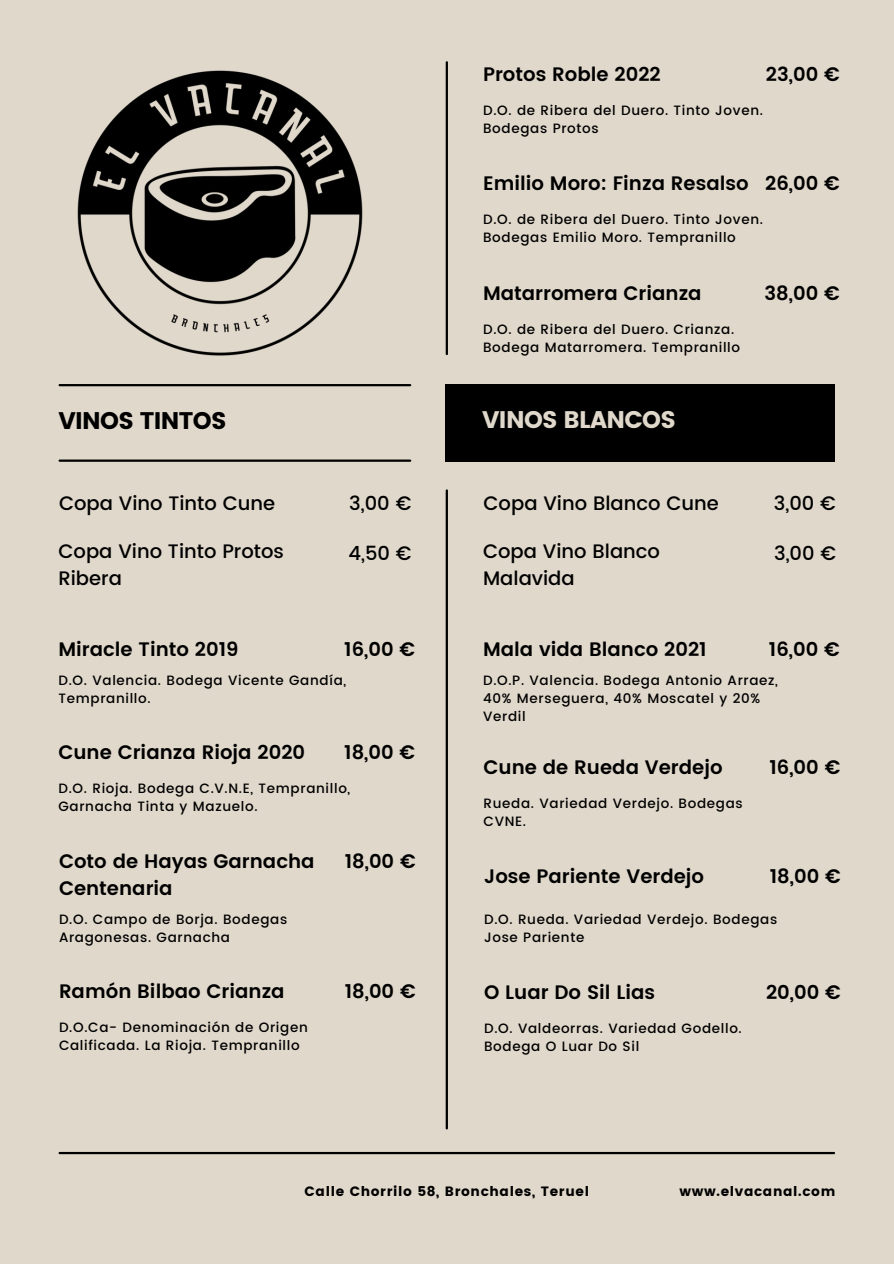
<style>
.page{position:relative;width:894px;height:1264px;background:#fff}
.page>*{position:absolute;margin:0;border:0;box-sizing:border-box;transform-origin:0 0}
.t1{font:24px "Poppins";letter-spacing:-.03em;color:#e0d8cb}
.t2{font:24px "Poppins";letter-spacing:-.03em;color:#000}
.t3{font:600 19.5px/27px "Poppins";color:#000}
.t4{font:500 19.5px/27px "Poppins";color:#000}
.t5{font:500 13.5px/18px "Poppins";letter-spacing:.05em;color:#000}
.t6{font:13.5px "Poppins";letter-spacing:.05em;color:#000}
</style>
<div class="page">
<div style="left:0;top:0;width:893px;height:1263px;background:#e0d8cb"></div>
<hr style="left:60px;top:384px;width:350px;height:2px;background:#000">
<hr style="left:60px;top:1151px;width:773px;height:3px;background:#000">
<hr style="left:60px;top:459px;width:350px;height:3px;background:#000">
<hr style="left:445px;top:62px;width:3px;height:292px;background:#000">
<hr style="left:445px;top:490px;width:3px;height:638px;background:#000">
<div style="left:445px;top:384px;width:389px;height:78px;background:#000"></div>
<img style="left:77px;top:70px;width:286px;height:286px">
<h2 class="t3" style="left:765px;top:60px;width:75px">23,00 €</h2>
<p class="t3" style="left:483px;top:60px;width:179px">Protos Roble 2022</p>
<h3 class="t5" style="left:483px;top:101px;width:281px">D.O. de Ribera del Duero. Tinto Joven.<br>Bodegas Protos</h3>
<p class="t3" style="left:483px;top:170px;width:267px">Emilio Moro: Finza Resalso</p>
<h3 class="t5" style="left:483px;top:210px;width:281px">D.O. de Ribera del Duero. Tinto Joven.<br>Bodegas Emilio Moro. Tempranillo</h3>
<h2 class="t3" style="left:765px;top:170px;width:76px">26,00 €</h2>
<p class="t3" style="left:483px;top:279px;width:220px">Matarromera Crianza</p>
<h3 class="t5" style="left:483px;top:320px;width:258px">D.O. de Ribera del Duero. Crianza.<br>Bodega Matarromera. Tempranillo</h3>
<h1 class="t2" style="left:58px;top:407px;width:170px">VINOS TINTOS</h1>
<h3 class="t1" style="left:482px;top:406px;width:195px">VINOS BLANCOS</h3>
<h2 class="t3" style="left:764px;top:279px;width:77px">38,00 €</h2>
<h3 class="t4" style="left:59px;top:489px;width:218px">Copa Vino Tinto Cune</h3>
<h2 class="t4" style="left:58px;top:538px;width:227px">Copa Vino Tinto Protos<br>Ribera</h2>
<p class="t4" style="left:349px;top:489px;width:63px">3,00 €</p>
<h3 class="t4" style="left:348px;top:540px;width:64px">4,50 €</h3>
<h2 class="t4" style="left:483px;top:489px;width:237px">Copa Vino Blanco Cune</h2>
<p class="t4" style="left:483px;top:538px;width:178px">Copa Vino Blanco<br>Malavida</p>
<h3 class="t4" style="left:773px;top:489px;width:63px">3,00 €</h3>
<p class="t4" style="left:773px;top:540px;width:63px">3,00 €</p>
<h2 class="t3" style="left:58px;top:635px;width:181px">Miracle Tinto 2019</h2>
<h1 class="t3" style="left:344px;top:635px;width:72px">16,00 €</h1>
<h2 class="t5" style="left:58px;top:671px;width:289px">D.O. Valencia. Bodega Vicente Gandía,<br>Tempranillo.</h2>
<p class="t3" style="left:58px;top:739px;width:248px">Cune Crianza Rioja 2020</p>
<h3 class="t3" style="left:344px;top:739px;width:73px">18,00 €</h3>
<h2 class="t5" style="left:58px;top:779px;width:293px">D.O. Rioja. Bodega C.V.N.E, Tempranillo,<br>Garnacha Tinta y Mazuelo.</h2>
<h2 class="t3" style="left:59px;top:847px;width:257px">Coto de Hayas Garnacha<br>Centenaria</h2>
<h3 class="t5" style="left:59px;top:909px;width:230px">D.O. Campo de Borja. Bodegas<br>Aragonesas. Garnacha</h3>
<p class="t3" style="left:59px;top:977px;width:227px">Ramón Bilbao Crianza</p>
<h3 class="t5" style="left:59px;top:1018px;width:250px">D.O.Ca- Denominación de Origen<br>Calificada. La Rioja. Tempranillo</h3>
<h2 class="t3" style="left:344px;top:847px;width:73px">18,00 €</h2>
<h2 class="t3" style="left:344px;top:977px;width:73px">18,00 €</h2>
<h3 class="t3" style="left:483px;top:635px;width:225px">Mala vida Blanco 2021</h3>
<h2 class="t5" style="left:483px;top:671px;width:296px">D.O.P. Valencia. Bodega Antonio Arraez,<br>40% Merseguera, 40% Moscatel y 20%<br>Verdil</h2>
<h3 class="t3" style="left:483px;top:754px;width:240px">Cune de Rueda Verdejo</h3>
<h2 class="t3" style="left:768px;top:635px;width:72px">16,00 €</h2>
<h2 class="t3" style="left:769px;top:754px;width:72px">16,00 €</h2>
<h3 class="t5" style="left:483px;top:794px;width:261px">Rueda. Variedad Verdejo. Bodegas<br>CVNE.</h3>
<p class="t3" style="left:484px;top:862px;width:221px">Jose Pariente Verdejo</p>
<h3 class="t5" style="left:484px;top:909px;width:294px">D.O. Rueda. Variedad Verdejo. Bodegas<br>Jose Pariente</h3>
<h2 class="t3" style="left:769px;top:862px;width:73px">18,00 €</h2>
<p class="t3" style="left:484px;top:978px;width:172px">O Luar Do Sil Lias</p>
<p class="t5" style="left:484px;top:1019px;width:259px">D.O. Valdeorras. Variedad Godello.<br>Bodega O Luar Do Sil</p>
<p class="t3" style="left:765px;top:978px;width:76px">20,00 €</p>
<p class="t6" style="left:304px;top:1183px;width:286px">Calle Chorrilo 58, Bronchales, Teruel</p>
<h3 class="t6" style="left:679px;top:1183px;width:157px">www.elvacanal.com</h3>
</div>
